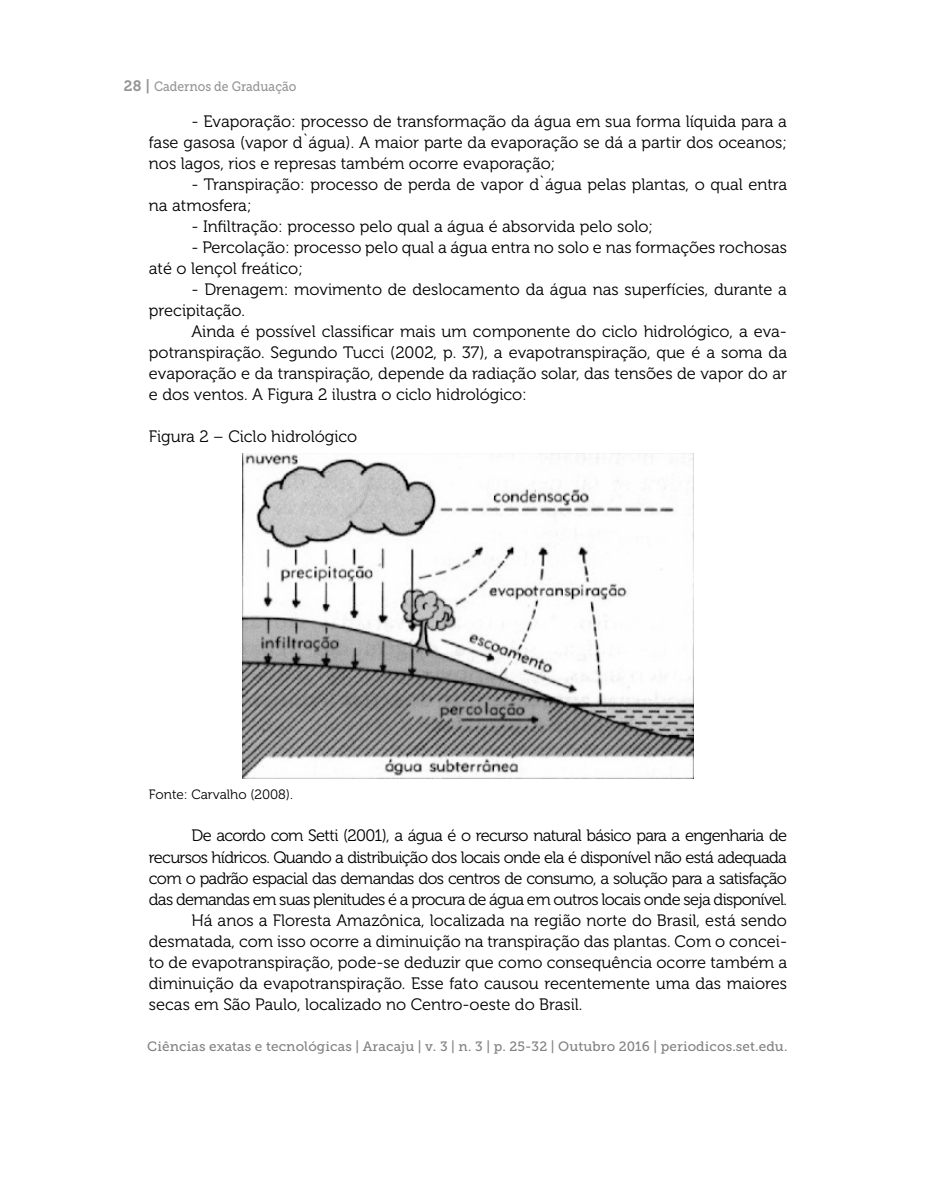
<style>
.page{position:relative;width:936px;height:1191px;background:#fff}
.page>*{position:absolute;margin:0;border:0;box-sizing:border-box;transform-origin:0 0}
.t1{font:16.5px/21px "Museo 300";color:#000}
.t2{font:16.5px "Museo 300";letter-spacing:-.04em;color:#000}
.t3{font:13.5px "Museo Slab 500";letter-spacing:.01em;color:#828282}
.t4{font:13.5px "Museo Slab 500";color:#959595;scale:.9 1}
.t5{font:13.5px "Museo 300";color:#000}
.s1{font-family:"Museo 700";font-size:15px}
</style>
<div class="page">
<img style="left:243px;top:453px;width:450px;height:325px">
<p class="t4" style="left:124px;top:79px;width:193px"><span class="s1">28 |</span> Cadernos de Graduação</p>
<p class="t1" style="left:149px;top:111px;width:639px;text-align:justify;text-indent:43px">- Evaporação: processo de transformação da água em sua forma líquida para a fase gasosa (vapor d`água). A maior parte da evaporação se dá a partir dos oceanos; nos lagos, rios e represas também ocorre evaporação;</p>
<p class="t1" style="left:149px;top:174px;width:639px;text-indent:43px">- Transpiração: processo de perda de vapor d`água pelas plantas, o qual entra na atmosfera;</p>
<p class="t1" style="left:191px;top:216px;width:463px">- Infiltração: processo pelo qual a água é absorvida pelo solo;</p>
<p class="t1" style="left:149px;top:237px;width:639px;text-indent:43px">- Percolação: processo pelo qual a água entra no solo e nas formações rochosas até o lençol freático;</p>
<p class="t1" style="left:149px;top:279px;width:639px;text-indent:43px">- Drenagem: movimento de deslocamento da água nas superfícies, durante a precipitação.</p>
<p class="t1" style="left:149px;top:321px;width:639px;text-align:justify;text-indent:43px">Ainda é possível classificar mais um componente do ciclo hidrológico, a eva&shy;potranspiração. Segundo Tucci (2002, p. 37), a evapotranspiração, que é a soma da evaporação e da transpiração, depende da radiação solar, das tensões de vapor do ar e dos ventos. A Figura 2 ilustra o ciclo hidrológico:</p>
<p class="t1" style="left:149px;top:426px;width:210px">Figura 2 – Ciclo hidrológico</p>
<p class="t5" style="left:149px;top:787px;width:146px">Fonte: Carvalho (2008).</p>
<p class="t2" style="left:191px;top:827px;width:597px">De acordo com Setti (2001), a água é o recurso natural básico para a engenharia de</p>
<p class="t2" style="left:149px;top:848px;width:639px">recursos hídricos. Quando a distribuição dos locais onde ela é disponível não está adequada</p>
<p class="t2" style="left:149px;top:869px;width:639px">com o padrão espacial das demandas dos centros de consumo, a solução para a satisfação</p>
<p class="t2" style="left:149px;top:890px;width:639px">das demandas em suas plenitudes é a procura de água em outros locais onde seja disponível.</p>
<p class="t1" style="left:191px;top:909px;width:597px">Há anos a Floresta Amazônica, localizada na região norte do Brasil, está sendo</p>
<p class="t1" style="left:149px;top:930px;width:639px">desmatada, com isso ocorre a diminuição na transpiração das plantas. Com o concei-</p>
<p class="t1" style="left:149px;top:951px;width:639px">to de evapotranspiração, pode-se deduzir que como consequência ocorre também a</p>
<p class="t1" style="left:149px;top:972px;width:639px">diminuição da evapotranspiração. Esse fato causou recentemente uma das maiores</p>
<p class="t1" style="left:149px;top:993px;width:435px">secas em São Paulo, localizado no Centro-oeste do Brasil.</p>
<p class="t3" style="left:147px;top:1039px;width:641px">Ciências exatas e tecnológicas | Aracaju | v. 3 | n. 3 | p. 25-32 | Outubro 2016 | periodicos.set.edu.</p>
</div>
